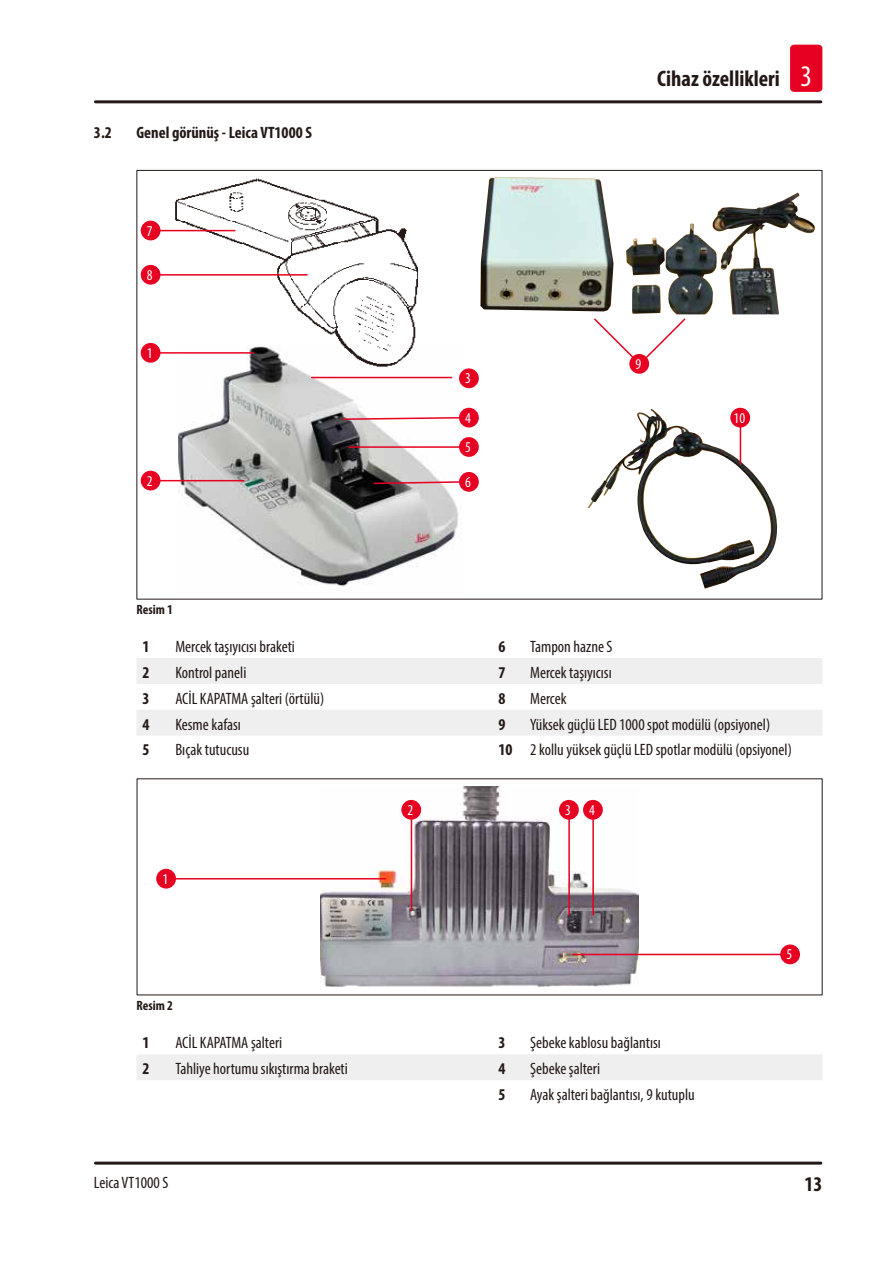
<style>
.page{position:relative;width:893px;height:1263px;background:#fff}
.page>*{position:absolute;margin:0;border:0;box-sizing:border-box;transform-origin:0 0}
.t1{font:700 condensed 22.5px "Myriad Pro";color:#231916}
.t2{font:700 condensed 21px "Myriad Pro";color:#231916}
.Table_text{font:condensed 16.5px "Myriad Pro";color:#231916}
.Table_heading{font:700 condensed 16.5px "Myriad Pro";color:#231916}
.t3{font:condensed 15px "Myriad Pro";color:#fff}
.t4{font:700 condensed 13.5px "Myriad Pro";color:#231916}
.s1{font-weight:400;font-size:30px;color:#fff}
</style>
<div class="page">
<hr style="left:95px;top:100px;width:726px;height:3px;background:#231916">
<hr style="left:95px;top:1161px;width:726px;height:3px;background:#231916">
<div style="left:790px;top:45px;width:32px;height:47px;background:#e60021;border-radius:4px"></div>
<img style="left:179px;top:371px;width:282px;height:216px">
<img style="left:588px;top:409px;width:190px;height:180px">
<img style="left:168px;top:178px;width:250px;height:193px">
<img style="left:480px;top:177px;width:134px;height:134px">
<img style="left:626px;top:193px;width:189px;height:121px">
<div style="left:141px;top:221px;width:20px;height:19px;background:#e60021;border-radius:50%"></div>
<hr style="left:158px;top:230px;width:77px;height:1px;background:#e60021">
<div style="left:141px;top:265px;width:20px;height:20px;background:#e60021;border-radius:50%"></div>
<hr style="left:158px;top:274px;width:149px;height:2px;background:#e60021">
<div style="left:141px;top:343px;width:20px;height:20px;background:#e60021;border-radius:50%"></div>
<hr style="left:158px;top:352px;width:96px;height:2px;background:#e60021">
<div style="left:141px;top:471px;width:20px;height:19px;background:#e60021;border-radius:50%"></div>
<hr style="left:158px;top:480px;width:86px;height:1px;background:#e60021">
<div style="left:459px;top:368px;width:20px;height:20px;background:#e60021;border-radius:50%"></div>
<hr style="left:312px;top:377px;width:140px;height:1px;background:#e60021">
<div style="left:459px;top:408px;width:20px;height:19px;background:#e60021;border-radius:50%"></div>
<svg style="left:342px;top:416px;width:118px;height:5px"></svg>
<div style="left:459px;top:437px;width:20px;height:20px;background:#e60021;border-radius:50%"></div>
<hr style="left:349px;top:446px;width:113px;height:2px;background:#e60021">
<div style="left:459px;top:472px;width:20px;height:20px;background:#e60021;border-radius:50%"></div>
<svg style="left:373px;top:480px;width:87px;height:5px"></svg>
<div style="left:629px;top:354px;width:20px;height:20px;background:#e60021;border-radius:50%"></div>
<svg style="left:645px;top:318px;width:41px;height:41px"></svg>
<svg style="left:594px;top:318px;width:41px;height:41px"></svg>
<div style="left:730px;top:408px;width:20px;height:19px;background:#e60021;border-radius:50%"></div>
<hr style="left:740px;top:426px;width:1px;height:38px;background:#e60021">
<svg style="left:137px;top:658px;width:685px;height:77px;fill:#efeff0"></svg>
<img style="left:320px;top:786px;width:319px;height:201px">
<div style="left:401px;top:800px;width:20px;height:20px;background:#e60021;border-radius:50%"></div>
<hr style="left:411px;top:818px;width:1px;height:92px;background:#e60021">
<div style="left:559px;top:800px;width:20px;height:20px;background:#e60021;border-radius:50%"></div>
<hr style="left:568px;top:818px;width:2px;height:97px;background:#e60021">
<div style="left:583px;top:800px;width:20px;height:20px;background:#e60021;border-radius:50%"></div>
<hr style="left:592px;top:818px;width:2px;height:97px;background:#e60021">
<div style="left:156px;top:869px;width:20px;height:19px;background:#e60021;border-radius:50%"></div>
<hr style="left:173px;top:878px;width:213px;height:1px;background:#e60021">
<div style="left:780px;top:944px;width:20px;height:20px;background:#e60021;border-radius:50%"></div>
<hr style="left:573px;top:954px;width:210px;height:1px;background:#e60021">
<div style="left:137px;top:1054px;width:685px;height:26px;background:#efeff0"></div>
<p class="Table_heading" style="left:94px;top:122px;width:19px">3.2</p>
<p class="Table_heading" style="left:136px;top:122px;width:177px">Genel görünüş - Leica VT1000 S</p>
<p class="t3" style="left:147px;top:222px;width:7px">7</p>
<p class="t3" style="left:147px;top:266px;width:7px">8</p>
<p class="t3" style="left:147px;top:344px;width:7px">1</p>
<p class="t3" style="left:147px;top:472px;width:7px">2</p>
<p class="t4" style="left:137px;top:601px;width:38px">Resim 1</p>
<p class="t3" style="left:465px;top:369px;width:7px">3</p>
<p class="t3" style="left:465px;top:409px;width:7px">4</p>
<p class="t3" style="left:465px;top:438px;width:7px">5</p>
<p class="t3" style="left:465px;top:473px;width:7px">6</p>
<h1 class="t1" style="left:657px;top:65px;width:156px">Cihaz özellikleri <span class="s1">3</span></h1>
<p class="t3" style="left:635px;top:355px;width:7px">9</p>
<p class="t3" style="left:734px;top:409px;width:13px">10</p>
<p class="Table_heading" style="left:142px;top:636px;width:9px">1</p>
<p class="Table_text" style="left:175px;top:637px;width:121px">Mercek taşıyıcısı braketi</p>
<p class="Table_heading" style="left:499px;top:636px;width:9px">6</p>
<p class="Table_text" style="left:530px;top:637px;width:84px">Tampon hazne S</p>
<p class="Table_heading" style="left:142px;top:662px;width:9px">2</p>
<p class="Table_text" style="left:175px;top:662px;width:72px">Kontrol paneli</p>
<p class="Table_heading" style="left:499px;top:662px;width:9px">7</p>
<p class="Table_text" style="left:530px;top:662px;width:83px">Mercek taşıyıcısı</p>
<p class="Table_heading" style="left:142px;top:688px;width:9px">3</p>
<p class="Table_text" style="left:175px;top:688px;width:150px">ACİL KAPATMA şalteri (örtülü)</p>
<p class="Table_heading" style="left:499px;top:688px;width:9px">8</p>
<p class="Table_text" style="left:530px;top:688px;width:38px">Mercek</p>
<p class="Table_heading" style="left:142px;top:714px;width:9px">4</p>
<p class="Table_text" style="left:175px;top:714px;width:67px">Kesme kafası</p>
<p class="Table_heading" style="left:499px;top:714px;width:9px">9</p>
<p class="Table_text" style="left:530px;top:714px;width:242px">Yüksek güçlü LED 1000 spot modülü (opsiyonel)</p>
<p class="Table_heading" style="left:142px;top:739px;width:9px">5</p>
<p class="Table_text" style="left:175px;top:740px;width:75px">Bıçak tutucusu</p>
<p class="Table_heading" style="left:499px;top:739px;width:16px">10</p>
<p class="Table_text" style="left:530px;top:740px;width:263px">2 kollu yüksek güçlü LED spotlar modülü (opsiyonel)</p>
<p class="t3" style="left:162px;top:870px;width:7px">1</p>
<p class="t4" style="left:136px;top:997px;width:38px">Resim 2</p>
<p class="t3" style="left:407px;top:801px;width:7px">2</p>
<p class="t3" style="left:565px;top:801px;width:7px">3</p>
<p class="t3" style="left:589px;top:801px;width:7px">4</p>
<p class="Table_heading" style="left:142px;top:1032px;width:9px">1</p>
<p class="Table_text" style="left:175px;top:1033px;width:108px">ACİL KAPATMA şalteri</p>
<p class="Table_heading" style="left:499px;top:1032px;width:9px">3</p>
<p class="Table_text" style="left:530px;top:1033px;width:132px">Şebeke kablosu bağlantısı</p>
<p class="Table_heading" style="left:142px;top:1058px;width:9px">2</p>
<p class="Table_text" style="left:175px;top:1059px;width:174px">Tahliye hortumu sıkıştırma braketi</p>
<p class="Table_heading" style="left:499px;top:1058px;width:9px">4</p>
<p class="Table_text" style="left:530px;top:1059px;width:71px">Şebeke şalteri</p>
<p class="Table_heading" style="left:499px;top:1084px;width:9px">5</p>
<p class="Table_text" style="left:530px;top:1084px;width:166px">Ayak şalteri bağlantısı, 9 kutuplu</p>
<p class="t3" style="left:786px;top:945px;width:7px">5</p>
<p class="Table_text" style="left:94px;top:1172px;width:76px">Leica VT1000 S</p>
<p class="t2" style="left:804px;top:1171px;width:19px">13</p>
</div>
